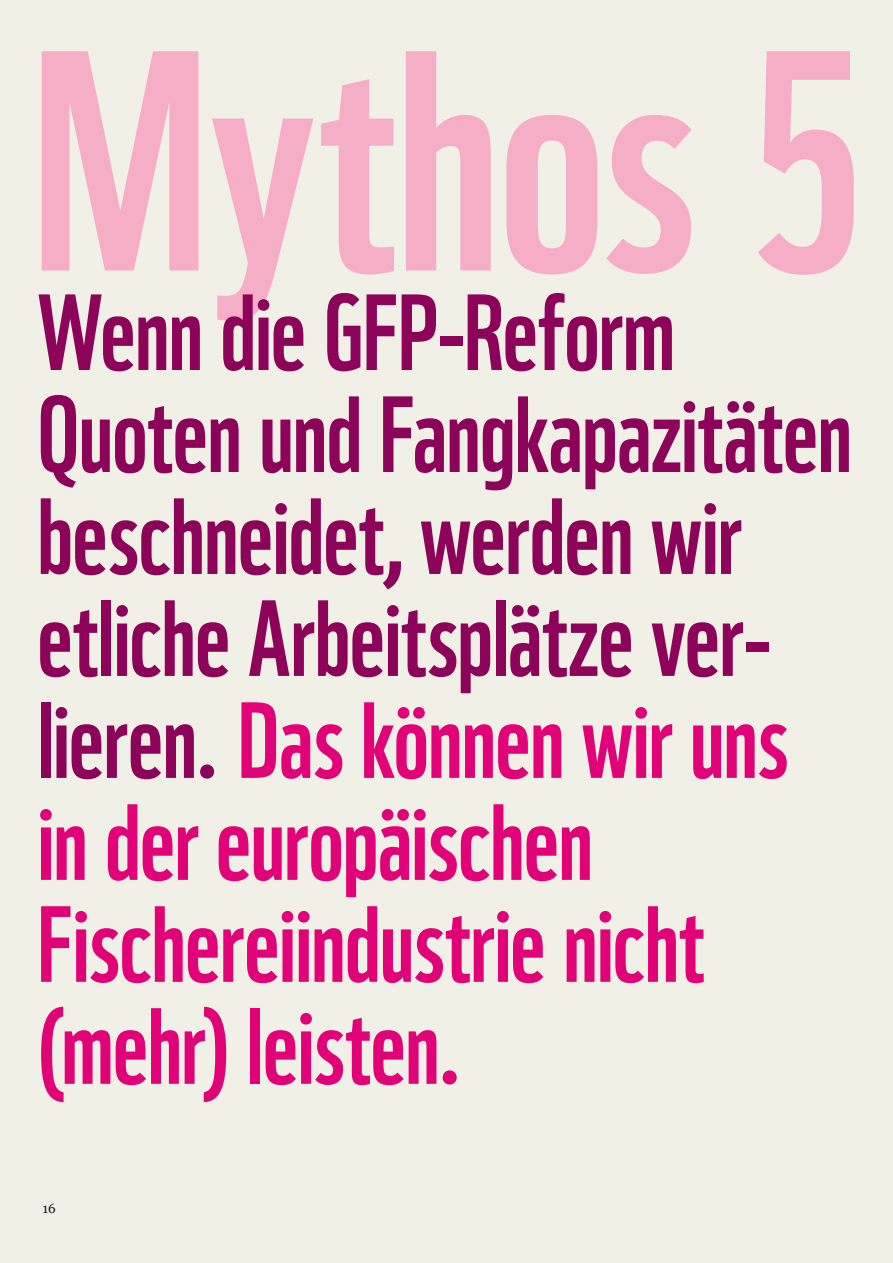
<style>
.page{position:relative;width:893px;height:1263px;background:#f0f0e6}
.page>*{position:absolute;margin:0;border:0;box-sizing:border-box;transform-origin:0 0}
.t1{font:304.5px "WWF";color:#f6aec6;scale:1.05 1}
.t2{font:105px/102px "WWF";letter-spacing:-.01em;color:#8d0359}
.t3{font:13.5px "Georgia";color:#231f20}
.s1{color:#e20277}
</style>
<div class="page">
<h1 class="t1" style="left:30px;top:-77px;width:797px">Mythos 5</h1>
<p class="t2" style="left:37px;top:271px;width:817px">Wenn die GFP-Reform<br>Quoten und Fangkapazitäten beschneidet, werden wir etliche Arbeitsplätze ver&shy;lieren. <span class="s1">Das können wir uns in der europäischen<br>Fischereiindustrie nicht (mehr) leisten.</span></p>
<p class="t3" style="left:43px;top:1200px;width:15px">16</p>
</div>
